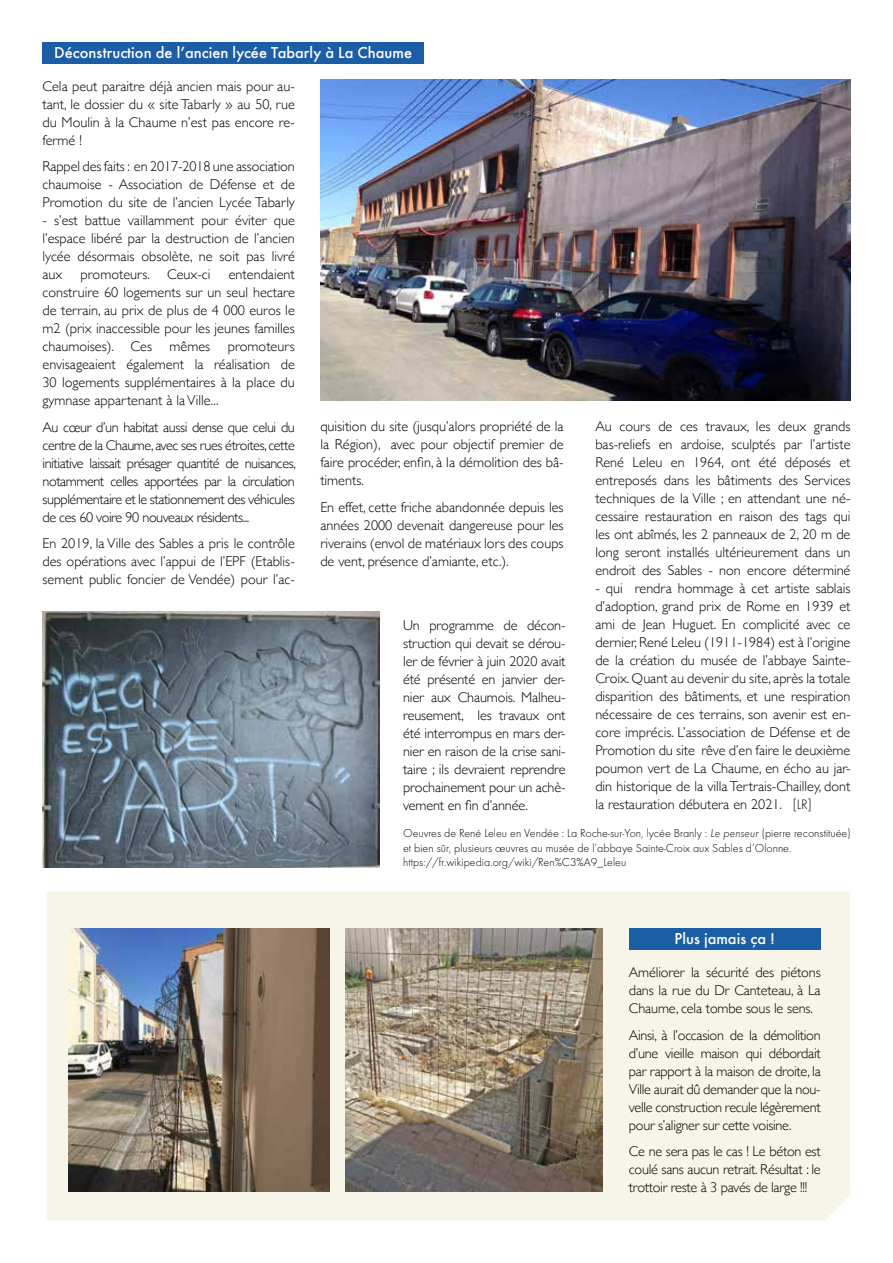
<style>
.page{position:relative;width:893px;height:1263px;background:#fff}
.page>*{position:absolute;margin:0;border:0;box-sizing:border-box;transform-origin:0 0}
.t1{font:500 16.5px "Futura T";color:#fff}
.t2{font:300 14.25px/18px "Gill Sans";color:#000;text-align:justify}
.t3{font:300 12px/14.4px "Futura T";color:#000}
.s1{font-family:"Futura T"}
.s2{font-style:italic}
</style>
<div class="page">
<div style="left:43px;top:43px;width:381px;height:21px;background:#1c5ea6"></div>
<img style="left:320px;top:80px;width:530px;height:320px">
<div style="left:47px;top:892px;width:803px;height:328px;background:#f7f5e9"></div>
<div style="left:629px;top:928px;width:192px;height:21px;background:#1c5ea6"></div>
<img style="left:68px;top:928px;width:262px;height:264px">
<img style="left:43px;top:611px;width:336px;height:256px">
<img style="left:346px;top:928px;width:257px;height:264px">
<p class="t1" style="left:54px;top:43px;width:359px">Déconstruction de l’ancien lycée Tabarly à La Chaume</p>
<p class="t2" style="left:43px;top:76px;width:254px">Cela peut paraitre déjà ancien mais pour au&shy;tant, le dossier du « site Tabarly » au 50, rue du Moulin à la Chaume n’est pas encore re&shy;fermé !</p>
<p class="t2" style="left:43px;top:157px;width:254px">Rappel des faits : en 2017-2018 une association chaumoise - Association de Défense et de Promotion du site de l’ancien Lycée Tabarly</p>
<p class="t2" style="left:43px;top:211px;width:254px">- s’est battue vaillamment pour éviter que l’espace libéré par la destruction de l’ancien lycée désormais obsolète, ne soit pas livré aux</p>
<p class="t2" style="left:81px;top:265px;width:131px">promoteurs. Ceux-ci</p>
<p class="t2" style="left:43px;top:265px;width:254px;text-indent:186px">entendaient construire 60 logements sur un seul hectare de terrain, au prix de plus de 4 000 euros le m2 (prix inaccessible pour les jeunes familles chaumoises). Ces mêmes promoteurs envisageaient également la réalisation de 30 logements supplémentaires à la place du gymnase appartenant à la Ville...</p>
<p class="t2" style="left:43px;top:417px;width:255px">Au cœur d’un habitat aussi dense que celui du centre de la Chaume, avec ses rues étroites, cette initiative laissait présager quantité de nuisances, notamment celles apportées par la circulation supplémentaire et le stationnement des véhicules de ces 60 voire 90 nouveaux résidents...</p>
<p class="t2" style="left:43px;top:534px;width:254px">En 2019, la Ville des Sables a pris le contrôle des opérations avec l’appui de l’EPF (Etablis&shy;sement public foncier de Vendée) pour l’ac-</p>
<p class="t2" style="left:320px;top:417px;width:245px">quisition du site (jusqu’alors propriété de la la Région), avec pour objectif premier de faire procéder, enfin, à la démolition des bâ&shy;timents.</p>
<p class="t2" style="left:320px;top:498px;width:245px">En effet, cette friche abandonnée depuis les années 2000 devenait dangereuse pour les riverains (envol de matériaux lors des coups de vent, présence d’amiante, etc.).</p>
<p class="t2" style="left:595px;top:417px;width:257px">Au cours de ces travaux, les deux grands bas-reliefs en ardoise, sculptés par l’artiste René Leleu en 1964, ont été déposés et entreposés dans les bâtiments des Services techniques de la Ville ; en attendant une né&shy;cessaire restauration en raison des tags qui les ont abîmés, les 2 panneaux de 2, 20 m de long seront installés ultérieurement dans un endroit des Sables - non encore déterminé</p>
<p class="t2" style="left:595px;top:579px;width:257px">- qui rendra hommage à cet artiste sablais d’adoption, grand prix de Rome en 1939 et ami de Jean Huguet. En complicité avec ce dernier, René Leleu (1911-1984) est à l’origine de la création du musée de l’abbaye Sainte-Croix. Quant au devenir du site, après la totale disparition des bâtiments, et une respiration nécessaire de ces terrains, son avenir est en&shy;core imprécis. L’association de Défense et de Promotion du site rêve d’en faire le deuxième poumon vert de La Chaume, en écho au jar&shy;din historique de la villa Tertrais-Chailley, dont la restauration débutera en 2021. <span class="s1">[LR]</span></p>
<p class="t3" style="left:403px;top:826px;width:449px">Oeuvres de René Leleu en Vendée : La Roche-sur-Yon, lycée Branly : <span class="s2">Le penseur</span> (pierre reconstituée) et bien sûr, plusieurs œuvres au musée de l’abbaye Sainte-Croix aux Sables d’Olonne. https://fr.wikipedia.org/wiki/Ren%C3%A9_Leleu</p>
<p class="t2" style="left:403px;top:615px;width:164px">Un programme de décon&shy;struction qui devait se dérou&shy;ler de février à juin 2020 avait été présenté en janvier der&shy;nier aux Chaumois. Malheu&shy;reusement, les travaux ont été interrompus en mars der&shy;nier en raison de la crise sani&shy;taire ; ils devraient reprendre prochainement pour un achè&shy;vement en fin d’année.</p>
<p class="t1" style="left:675px;top:929px;width:102px">Plus jamais ça !</p>
<p class="t2" style="left:629px;top:963px;width:193px">Améliorer la sécurité des piétons dans la rue du Dr Canteteau, à La Chaume, cela tombe sous le sens.</p>
<p class="t2" style="left:629px;top:1025px;width:193px">Ainsi, à l’occasion de la démolition d’une vieille maison qui débordait par rapport à la maison de droite, la Ville aurait dû demander que la nou&shy;velle construction recule légèrement pour s’aligner sur cette voisine.</p>
<p class="t2" style="left:629px;top:1142px;width:193px">Ce ne sera pas le cas ! Le béton est coulé sans aucun retrait. Résultat : le trottoir reste à 3 pavés de large !!!</p>
</div>
